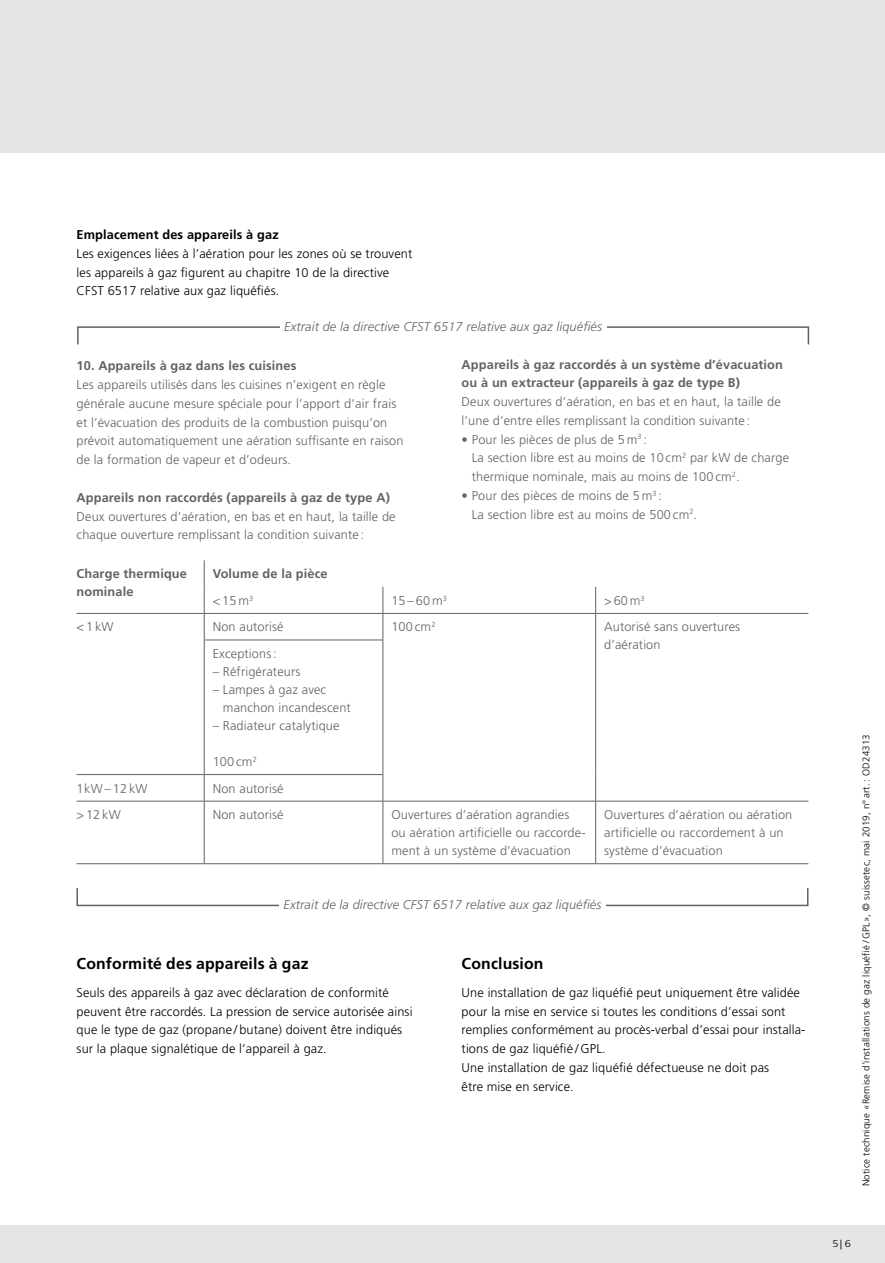
<style>
.page{position:relative;width:885px;height:1263px;background:#fff}
.page>*{position:absolute;margin:0;border:0;box-sizing:border-box;transform-origin:0 0}
.t1{font:700 15.75px "Frutiger LT Std";letter-spacing:.01em;color:#000}
.t2{font:300 12.75px/18.8px "Frutiger LT Std";letter-spacing:.01em;color:#626261}
.t3{font:300 12.75px/18.8px "Frutiger LT Std";letter-spacing:.01em;color:#000}
.t4{font:700 12.75px/18.8px "Frutiger LT Std";letter-spacing:.01em;color:#626261}
.t5{font:italic 300 12.75px "Frutiger LT Std";letter-spacing:.01em;color:#626261}
.t6{font:700 12.75px "Frutiger LT Std";letter-spacing:.01em;color:#000}
.t7{font:300 9.75px "Frutiger LT Std";letter-spacing:.02em;color:#000}
.t8{font:300 9.75px "Frutiger LT Std";letter-spacing:.02em;color:#000;scale:1.14 1}
.s1{font-weight:300}
</style>
<div class="page">
<div style="left:0;top:0;width:884px;height:1263px;background:#e5e5e5"></div>
<div style="left:0;top:153px;width:884px;height:1072px;background:#fff"></div>
<svg style="left:595px;top:587px;width:1px;height:53px"></svg>
<hr style="left:595px;top:640px;width:1px;height:134px;background:#626261">
<svg style="left:595px;top:774px;width:1px;height:27px"></svg>
<svg style="left:204px;top:775px;width:1px;height:26px"></svg>
<hr style="left:204px;top:801px;width:1px;height:62px;background:#626261">
<hr style="left:382px;top:801px;width:1px;height:62px;background:#626261">
<hr style="left:595px;top:801px;width:1px;height:62px;background:#626261">
<hr style="left:77px;top:774px;width:127px;height:1px;background:#626261">
<svg style="left:382px;top:775px;width:1px;height:26px"></svg>
<hr style="left:77px;top:801px;width:127px;height:1px;background:#626261">
<hr style="left:204px;top:801px;width:179px;height:1px;background:#626261">
<hr style="left:383px;top:801px;width:212px;height:1px;background:#626261">
<hr style="left:595px;top:801px;width:213px;height:1px;background:#626261">
<hr style="left:77px;top:863px;width:127px;height:1px;background:#626261">
<hr style="left:204px;top:863px;width:179px;height:1px;background:#626261">
<hr style="left:383px;top:863px;width:212px;height:1px;background:#626261">
<hr style="left:595px;top:863px;width:213px;height:1px;background:#626261">
<hr style="left:77px;top:613px;width:127px;height:1px;background:#626261">
<hr style="left:383px;top:613px;width:212px;height:1px;background:#626261">
<hr style="left:595px;top:613px;width:213px;height:1px;background:#626261">
<hr style="left:204px;top:640px;width:1px;height:134px;background:#626261">
<hr style="left:382px;top:640px;width:1px;height:134px;background:#626261">
<hr style="left:204px;top:774px;width:179px;height:1px;background:#626261">
<hr style="left:204px;top:613px;width:179px;height:1px;background:#626261">
<svg style="left:204px;top:560px;width:1px;height:80px"></svg>
<svg style="left:382px;top:587px;width:1px;height:53px"></svg>
<hr style="left:204px;top:640px;width:179px;height:1px;background:#626261">
<div style="left:77px;top:326px;width:732px;height:19px;border:2px solid #626261"></div>
<div style="left:280px;top:321px;width:326px;height:10px;background:#fff"></div>
<p class="t6" style="left:77px;top:227px;width:203px">Emplacement des appareils à gaz</p>
<p class="t3" style="left:77px;top:244px;width:337px">Les exigences liées à l’aération pour les zones où se trouvent les appareils à gaz figurent au chapitre 10 de la directive<br>CFST 6517 relative aux gaz liquéfiés.</p>
<p class="t5" style="left:284px;top:319px;width:319px">Extrait de la directive CFST 6517 relative aux gaz liquéfiés</p>
<p class="t4" style="left:461px;top:355px;width:323px">Appareils à gaz raccordés à un système d’évacuation ou à un extracteur (appareils à gaz de type B)</p>
<p class="t2" style="left:461px;top:392px;width:320px">Deux ouvertures d’aération, en bas et en haut, la taille de l’une d’entre elles remplissant la condition suivante :</p>
<p class="t2" style="left:472px;top:430px;width:319px;text-indent:-10px">• Pour les pièces de plus de 5 m<sup>3</sup> :<br>La section libre est au moins de 10 cm<sup>2</sup> par kW de charge thermique nominale, mais au moins de 100 cm<sup>2</sup>.</p>
<p class="t2" style="left:472px;top:486px;width:227px;text-indent:-10px">• Pour des pièces de moins de 5 m<sup>3</sup> :<br>La section libre est au moins de 500 cm<sup>2</sup>.</p>
<p class="t4" style="left:77px;top:357px;width:221px">10. Appareils à gaz dans les cuisines</p>
<p class="t2" style="left:77px;top:376px;width:328px">Les appareils utilisés dans les cuisines n’exigent en règle générale aucune mesure spéciale pour l’apport d’air frais et l’évacuation des produits de la combustion puisqu’on prévoit automatiquement une aération suffisante en raison de la formation de vapeur et d’odeurs.</p>
<p class="t4" style="left:77px;top:488px;width:315px">Appareils non raccordés (appareils à gaz de type A)</p>
<p class="t2" style="left:77px;top:507px;width:320px">Deux ouvertures d’aération, en bas et en haut, la taille de chaque ouverture remplissant la condition suivante :</p>
<p class="t4" style="left:77px;top:565px;width:112px;line-height:18px">Charge thermique nominale</p>
<p class="t4" style="left:213px;top:561px;width:116px;line-height:26.5px">Volume de la pièce <span class="s1">&lt;15m</span><sup>3</sup></p>
<p class="t2" style="left:391px;top:591px;width:57px">15–60m<sup>3</sup></p>
<p class="t2" style="left:604px;top:591px;width:42px">&gt;60m<sup>3</sup></p>
<p class="t2" style="left:77px;top:618px;width:38px">&lt;1kW</p>
<p class="t2" style="left:213px;top:618px;width:72px">Non autorisé</p>
<p class="t2" style="left:391px;top:618px;width:46px">100 cm<sup>2</sup></p>
<p class="t2" style="left:604px;top:618px;width:137px;line-height:18px">Autorisé sans ouvertures d’aération</p>
<p class="t2" style="left:213px;top:644px;width:65px">Exceptions:</p>
<p class="t2" style="left:213px;top:662px;width:89px">– Réfrigérateurs</p>
<p class="t2" style="left:223px;top:681px;width:129px;line-height:18px;text-indent:-10px">– Lampes à gaz avec manchon incandescent</p>
<p class="t2" style="left:213px;top:716px;width:128px">– Radiateur catalytique</p>
<p class="t2" style="left:213px;top:752px;width:46px">100 cm<sup>2</sup></p>
<p class="t2" style="left:77px;top:779px;width:72px">1kW–12kW</p>
<p class="t2" style="left:213px;top:779px;width:72px">Non autorisé</p>
<p class="t2" style="left:77px;top:806px;width:46px">&gt;12kW</p>
<p class="t2" style="left:213px;top:806px;width:72px">Non autorisé</p>
<p class="t2" style="left:391px;top:806px;width:196px;line-height:18px">Ouvertures d’aération agrandies ou aération artificielle ou raccorde&shy;ment à un système d’évacuation</p>
<p class="t2" style="left:604px;top:806px;width:190px;line-height:18px">Ouvertures d’aération ou aération artificielle ou raccordement à un système d’évacuation</p>
<p class="t5" style="left:283px;top:897px;width:319px">Extrait de la directive CFST 6517 relative aux gaz liquéfiés</p>
<p class="t1" style="left:77px;top:954px;width:233px">Conformité des appareils à gaz</p>
<p class="t3" style="left:77px;top:983px;width:337px">Seuls des appareils à gaz avec déclaration de conformité peuvent être raccordés. La pression de service autorisée ainsi que le type de gaz (propane / butane) doivent être indiqués sur la plaque signalétique de l’appareil à gaz.</p>
<p class="t1" style="left:461px;top:954px;width:83px">Conclusion</p>
<p class="t3" style="left:461px;top:983px;width:345px">Une installation de gaz liquéfié peut uniquement être validée pour la mise en service si toutes les conditions d’essai sont remplies conformément au procès-verbal d’essai pour installa&shy;tions de gaz liquéfié / GPL.<br>Une installation de gaz liquéfié défectueuse ne doit pas<br>être mise en service.</p>
<p class="t7" style="left:860px;top:1186px;width:454px;rotate:-90deg">Notice technique «Remise d’installations de gaz liquéfié /GPL», © suissetec, mai 2019, n° art. : OD24313</p>
<p class="t8" style="left:832px;top:1238px;width:18px">5|6</p>
</div>
